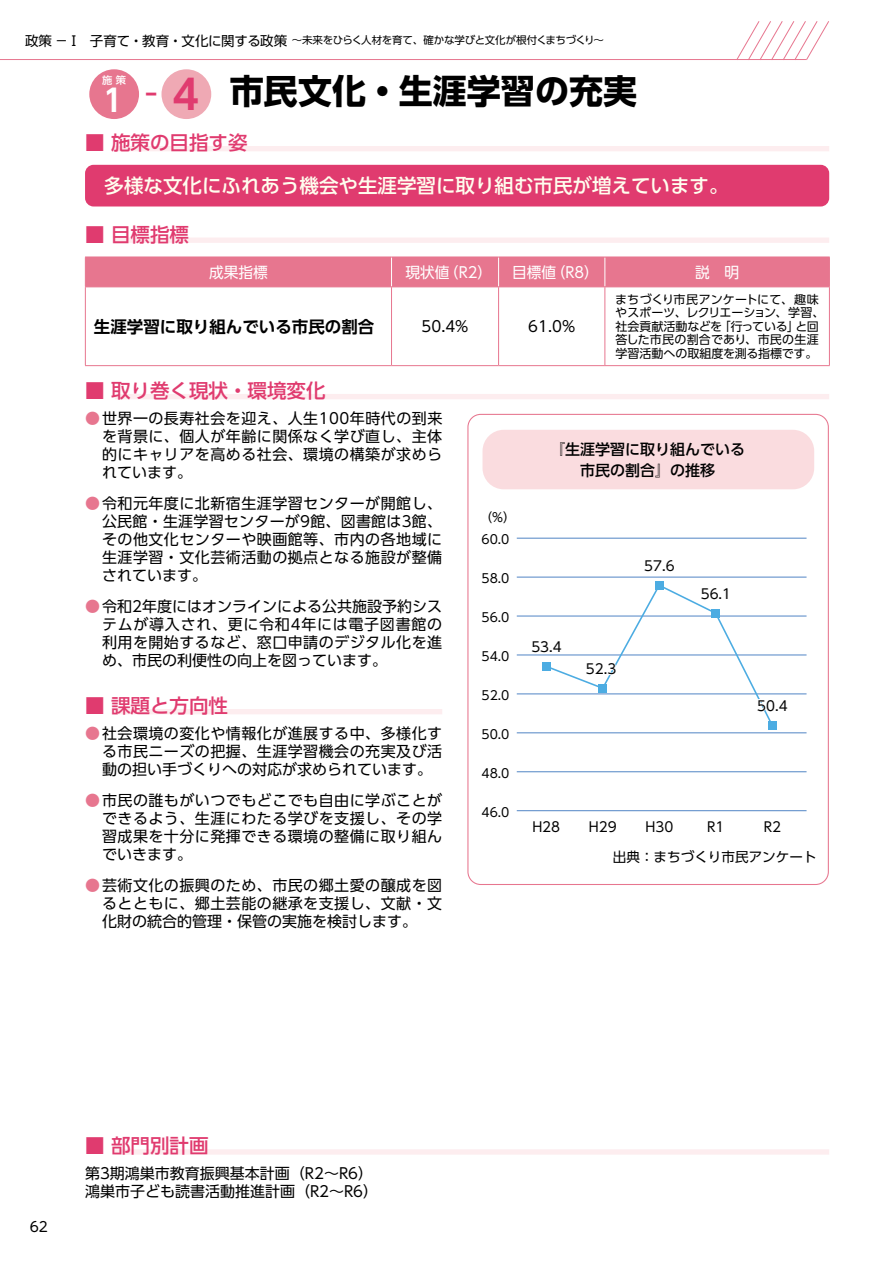
<style>
.page{position:relative;width:893px;height:1263px;background:#fff}
.page>*{position:absolute;margin:0;border:0;box-sizing:border-box;transform-origin:0 0}
.t1{font:700 34.05px "UD Shin Go Pro";color:#000}
.t2{font:700 30.6px "UD Shin Go Pro De";color:#fff}
.t3{font:500 19.5px "UD Shin Go Pro";color:#e03b6f}
.t4{font:500 19.5px "UD Shin Go Pro";color:#fffeee}
.t5{font:700 16.5px "UD Shin Go Pro De";color:#000}
.t6{font:15px/18px "UD Shin Go Pro";letter-spacing:.03em;color:#000;text-align:justify}
.t7{font:15px/18px "UD Shin Go Pro";color:#000}
.t8{font:500 15px/21px "UD Shin Go Pro";color:#000;text-align:center}
.t9{font:15px "UD Shin Go Pro";color:#fff}
.t10{font:13.8px "UD Shin M Go Pro";color:#000}
.t11{font:13.65px "UD Shin Go Pr 6";color:#000}
.t12{font:12.45px/21.6px "UD Shin Go Pr 6";color:#000}
.t13{font:12px/13.5px "UD Shin Go Pro";color:#000}
.t14{font:10.5px "UD Shin Go Pro";letter-spacing:-.025em;color:#000}
.t15{font:500 10.2px "UD Shin Go Pro";color:#fff}
.s1{font-size:13.5px}
.s2{font-size:40.5px;color:#e03b6f}
.s3{color:#e7768f}
</style>
<div class="page">
<hr style="left:0;top:59px;width:806px;height:1px;background:#e7768f">
<svg style="left:736px;top:21px;width:93px;height:39px"></svg>
<div style="left:115px;top:146px;width:714px;height:5px;background:#fdedef"></div>
<div style="left:85px;top:165px;width:744px;height:41px;background:#e03b6f;border-radius:9px"></div>
<div style="left:115px;top:238px;width:714px;height:5px;background:#fdedef"></div>
<div style="left:115px;top:394px;width:714px;height:5px;background:#fdedef"></div>
<div style="left:115px;top:709px;width:327px;height:5px;background:#fdedef"></div>
<div style="left:86px;top:258px;width:743px;height:29px;background:#e7768f"></div>
<hr style="left:391px;top:257px;width:1px;height:30px;background:#fff">
<hr style="left:498px;top:257px;width:1px;height:30px;background:#fff">
<hr style="left:605px;top:257px;width:1px;height:30px;background:#fff">
<hr style="left:85px;top:257px;width:1px;height:30px;background:#e7768f">
<hr style="left:85px;top:257px;width:306px;height:1px;background:#e7768f">
<hr style="left:392px;top:257px;width:107px;height:1px;background:#e7768f">
<hr style="left:499px;top:257px;width:106px;height:1px;background:#e7768f">
<hr style="left:605px;top:257px;width:225px;height:1px;background:#e7768f">
<hr style="left:829px;top:257px;width:1px;height:30px;background:#e7768f">
<hr style="left:85px;top:287px;width:1px;height:78px;background:#e7768f">
<hr style="left:85px;top:287px;width:306px;height:1px;background:#e7768f">
<hr style="left:392px;top:287px;width:107px;height:1px;background:#e7768f">
<hr style="left:499px;top:287px;width:106px;height:1px;background:#e7768f">
<hr style="left:605px;top:287px;width:225px;height:1px;background:#e7768f">
<hr style="left:391px;top:287px;width:1px;height:78px;background:#e7768f">
<hr style="left:498px;top:287px;width:1px;height:78px;background:#e7768f">
<hr style="left:605px;top:287px;width:1px;height:78px;background:#e7768f">
<hr style="left:829px;top:287px;width:1px;height:78px;background:#e7768f">
<hr style="left:85px;top:365px;width:306px;height:1px;background:#e7768f">
<hr style="left:392px;top:365px;width:107px;height:1px;background:#e7768f">
<hr style="left:499px;top:365px;width:106px;height:1px;background:#e7768f">
<hr style="left:605px;top:365px;width:225px;height:1px;background:#e7768f">
<div style="left:89px;top:69px;width:50px;height:50px;background:#e7768f;border-radius:50%"></div>
<div style="left:161px;top:69px;width:50px;height:50px;background:#efa9b4;border-radius:50%"></div>
<div style="left:482px;top:430px;width:332px;height:59px;background:#fadcdf;border-radius:21px"></div>
<hr style="left:517px;top:538px;width:289px;height:1px;background:#5185c5">
<hr style="left:517px;top:577px;width:289px;height:1px;background:#5185c5">
<hr style="left:517px;top:616px;width:289px;height:1px;background:#5185c5">
<hr style="left:517px;top:655px;width:289px;height:1px;background:#5185c5">
<hr style="left:517px;top:694px;width:289px;height:1px;background:#5185c5">
<hr style="left:517px;top:732px;width:289px;height:1px;background:#5185c5">
<hr style="left:517px;top:771px;width:289px;height:1px;background:#5185c5">
<hr style="left:517px;top:810px;width:289px;height:1px;background:#5185c5">
<div style="left:655px;top:581px;width:8px;height:8px;background:#4cace2"></div>
<div style="left:768px;top:721px;width:8px;height:8px;background:#4cace2"></div>
<svg style="left:530px;top:583px;width:259px;height:144px"></svg>
<div style="left:115px;top:1149px;width:714px;height:5px;background:#fdedef"></div>
<p class="t14" style="left:25px;top:32px;width:581px"><span class="s1">政策 − Ⅰ　⼦育て・教育・⽂化に関する政策</span> 〜未来をひらく⼈材を育て、確かな学びと⽂化が根付くまちづくり〜</p>
<p class="t15" style="left:102px;top:72px;width:25px">施 策</p>
<h1 class="t1" style="left:230px;top:63px;width:409px">市⺠⽂化・⽣涯学習の充実</h1>
<h2 class="t2" style="left:103px;top:76px;width:98px">1 <sup>-</sup><span class="s2">4</span></h2>
<h3 class="t3" style="left:85px;top:127px;width:164px">■ 施策の目指す姿</h3>
<h3 class="t4" style="left:85px;top:170px;width:645px">　多様な⽂化にふれあう機会や⽣涯学習に取り組む市⺠が増えています。</h3>
<h3 class="t3" style="left:85px;top:218px;width:105px">■ 目標指標</h3>
<p class="t9" style="left:209px;top:260px;width:60px">成果指標</p>
<p class="t9" style="left:405px;top:260px;width:88px">現状値（R2）</p>
<p class="t9" style="left:512px;top:260px;width:88px">目標値（R8）</p>
<p class="t9" style="left:695px;top:260px;width:46px">説　明</p>
<p class="t5" style="left:94px;top:313px;width:282px">生涯学習に取り組んでいる市民の割合</p>
<p class="t6" style="left:422px;top:317px;width:48px">50.4%</p>
<p class="t6" style="left:528px;top:317px;width:48px">61.0%</p>
<p class="t13" style="left:615px;top:292px;width:211px">まちづくり市民アンケートにて、趣味やスポーツ、レクリエーション、学習、社会貢献活動などを「行っている」と回答した市民の割合であり、市民の生涯学習活動への取組度を測る指標です。</p>
<h3 class="t3" style="left:85px;top:375px;width:242px">■ 取り巻く現状・環境変化</h3>
<p class="t6" style="left:102px;top:409px;width:342px;text-indent:-17px"><span class="s3">●</span>世界一の長寿社会を迎え、人生 100年時代の到来を背景に、個人が年齢に関係なく学び直し、主体的にキャリアを高める社会、環境の構築が求められています。</p>
<p class="t6" style="left:102px;top:494px;width:342px;text-indent:-17px"><span class="s3">●</span>令和元年度に北新宿生涯学習センターが開館し、公民館・生涯学習センターが9館、図書館は3館、その他文化センターや映画館等、市内の各地域に生涯学習・文化芸術活動の拠点となる施設が整備されています。</p>
<p class="t6" style="left:102px;top:596px;width:342px;text-indent:-17px"><span class="s3">●</span>令和2年度にはオンラインによる公共施設予約システムが導入され、更に令和4年には電子図書館の利用を開始するなど、窓口申請のデジタル化を進め、市民の利便性の向上を図っています。</p>
<h3 class="t3" style="left:85px;top:690px;width:144px">■ 課題と方向性</h3>
<p class="t6" style="left:102px;top:724px;width:342px;text-indent:-17px"><span class="s3">●</span>社会環境の変化や情報化が進展する中、多様化する市民ニーズの把握、生涯学習機会の充実及び活動の担い手づくりへの対応が求められています。</p>
<p class="t6" style="left:102px;top:791px;width:342px;text-indent:-17px"><span class="s3">●</span>市民の誰もがいつでもどこでも自由に学ぶことができるよう、生涯にわたる学びを支援し、その学習成果を十分に発揮できる環境の整備に取り組んでいきます。</p>
<p class="t6" style="left:102px;top:875px;width:342px;text-indent:-17px"><span class="s3">●</span>芸術文化の振興のため、市民の郷土愛の醸成を図るとともに、郷土芸能の継承を支援し、文献・文化財の統合的管理・保管の実施を検討します。</p>
<p class="t12" style="left:480px;top:507px;width:37px">（%）<br>60.0</p>
<p class="t12" style="left:481px;top:567px;width:30px">58.0</p>
<p class="t12" style="left:481px;top:606px;width:30px">56.0</p>
<p class="t12" style="left:481px;top:645px;width:30px">54.0</p>
<p class="t12" style="left:481px;top:684px;width:30px">52.0</p>
<p class="t12" style="left:481px;top:723px;width:30px">50.0</p>
<p class="t12" style="left:481px;top:762px;width:30px">48.0</p>
<p class="t12" style="left:481px;top:801px;width:30px">46.0</p>
<p class="t8" style="left:550px;top:438px;width:196px">『生涯学習に取り組んでいる市民の割合』の推移</p>
<p class="t11" style="left:531px;top:636px;width:32px">53.4</p>
<p class="t11" style="left:586px;top:658px;width:32px">52.3</p>
<p class="t11" style="left:644px;top:555px;width:32px">57.6</p>
<p class="t11" style="left:701px;top:582px;width:32px">56.1</p>
<p class="t11" style="left:757px;top:694px;width:32px">50.4</p>
<p class="t11" style="left:532px;top:816px;width:29px">H28</p>
<p class="t11" style="left:589px;top:816px;width:29px">H29</p>
<p class="t11" style="left:645px;top:816px;width:29px">H30</p>
<p class="t11" style="left:707px;top:816px;width:19px">R1</p>
<p class="t11" style="left:764px;top:816px;width:19px">R2</p>
<p class="t11" style="left:613px;top:846px;width:205px">出典：まちづくり市民アンケート</p>
<p class="t10" style="left:30px;top:1215px;width:20px">62</p>
<h3 class="t3" style="left:85px;top:1130px;width:125px">■ 部門別計画</h3>
<p class="t7" style="left:85px;top:1164px;width:295px">第3期鴻巣市教育振興基本計画（R2〜R6）鴻巣市子ども読書活動推進計画（R2〜R6）</p>
</div>
